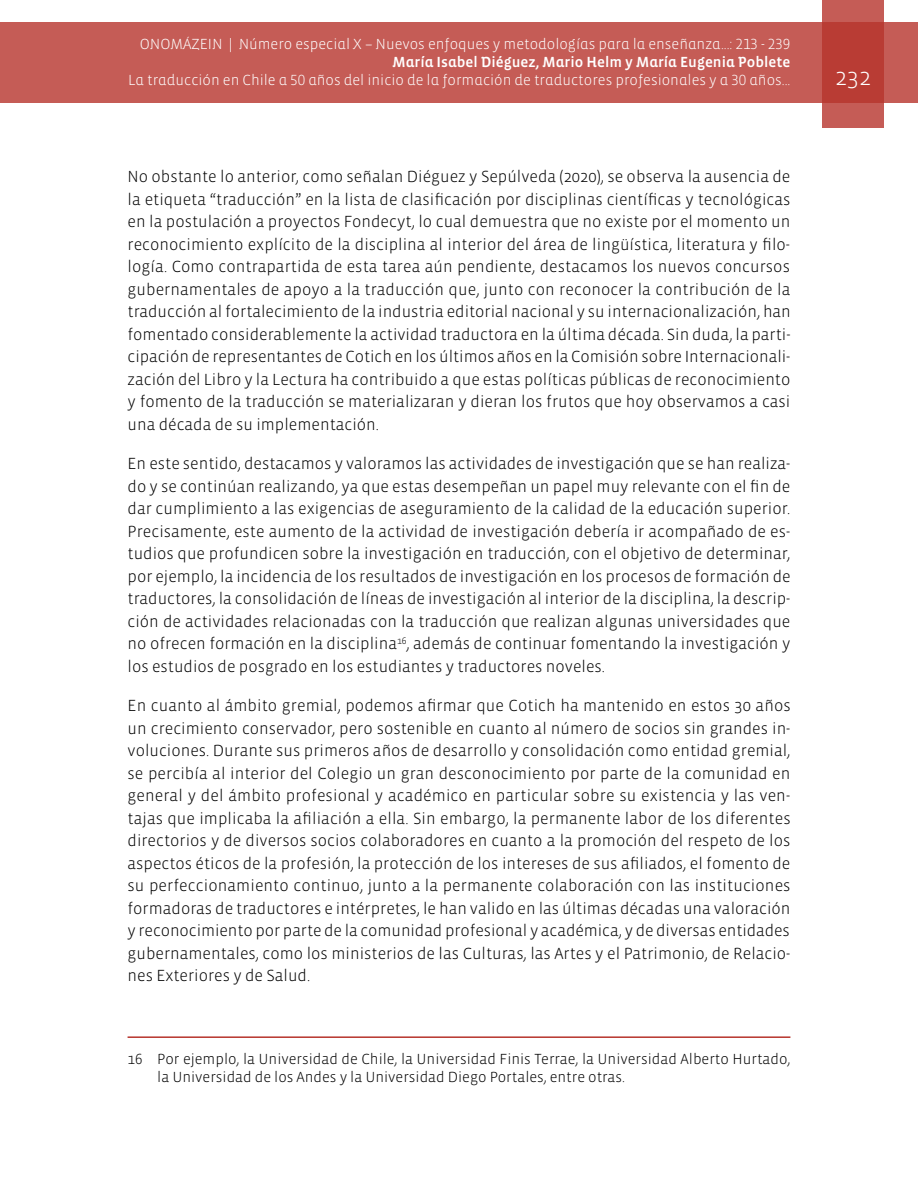
<style>
.page{position:relative;width:918px;height:1188px;background:#fff}
.page>*{position:absolute;margin:0;border:0;box-sizing:border-box;transform-origin:0 0}
.t1{font:300 24px "Vista Sans";color:#fff}
.t2{font:300 16.5px/22.5px "Vista Sans";color:#000;text-align:justify}
.t3{font:300 15px "Vista Sans Alt";color:#fff}
.t4{font:300 15px/18px "Vista Sans";color:#000}
.t5{font:15px "Vista Sans Alt Med";color:#fff}
</style>
<div class="page">
<div style="left:0;top:23px;width:918px;height:80px;background:#c55c56"></div>
<svg style="left:822px;top:0;width:62px;height:128px;background:#bd4740"></svg>
<hr style="left:128px;top:1036px;width:662px;height:2px;background:#b7342c">
<p class="t3" style="left:140px;top:37px;width:652px">ONOMÁZEIN | Número especial X – Nuevos enfoques y metodologías para la enseñanza...: 213 - 239</p>
<p class="t5" style="left:393px;top:55px;width:399px">María Isabel Diéguez, Mario Helm y María Eugenia Poblete</p>
<p class="t3" style="left:128px;top:73px;width:664px">La traducción en Chile a 50 años del inicio de la formación de traductores profesionales y a 30 años...</p>
<h1 class="t1" style="left:835px;top:65px;width:37px">232</h1>
<p class="t2" style="left:128px;top:166px;width:665px">No obstante lo anterior, como señalan Diéguez y Sepúlveda (2020), se observa la ausencia de la etiqueta “traducción” en la lista de clasificación por disciplinas científicas y tecnológicas en la postulación a proyectos Fondecyt, lo cual demuestra que no existe por el momento un reconocimiento explícito de la disciplina al interior del área de lingüística, literatura y filo&shy;logía. Como contrapartida de esta tarea aún pendiente, destacamos los nuevos concursos gubernamentales de apoyo a la traducción que, junto con reconocer la contribución de la traducción al fortalecimiento de la industria editorial nacional y su internacionalización, han fomentado considerablemente la actividad traductora en la última década. Sin duda, la parti&shy;cipación de representantes de Cotich en los últimos años en la Comisión sobre Internacionali&shy;zación del Libro y la Lectura ha contribuido a que estas políticas públicas de reconocimiento y fomento de la traducción se materializaran y dieran los frutos que hoy observamos a casi una década de su implementación.</p>
<p class="t2" style="left:128px;top:453px;width:665px">En este sentido, destacamos y valoramos las actividades de investigación que se han realiza&shy;do y se continúan realizando, ya que estas desempeñan un papel muy relevante con el fin de dar cumplimiento a las exigencias de aseguramiento de la calidad de la educación superior.<br>Precisamente, este aumento de la actividad de investigación debería ir acompañado de es&shy;tudios que profundicen sobre la investigación en traducción, con el objetivo de determinar, por ejemplo, la incidencia de los resultados de investigación en los procesos de formación de traductores, la consolidación de líneas de investigación al interior de la disciplina, la descrip&shy;ción de actividades relacionadas con la traducción que realizan algunas universidades que no ofrecen formación en la disciplina<sup>16</sup>, además de continuar fomentando la investigación y los estudios de posgrado en los estudiantes y traductores noveles.</p>
<p class="t2" style="left:128px;top:695px;width:665px">En cuanto al ámbito gremial, podemos afirmar que Cotich ha mantenido en estos 30 años un crecimiento conservador, pero sostenible en cuanto al número de socios sin grandes in&shy;voluciones. Durante sus primeros años de desarrollo y consolidación como entidad gremial, se percibía al interior del Colegio un gran desconocimiento por parte de la comunidad en general y del ámbito profesional y académico en particular sobre su existencia y las ven&shy;tajas que implicaba la afiliación a ella. Sin embargo, la permanente labor de los diferentes directorios y de diversos socios colaboradores en cuanto a la promoción del respeto de los aspectos éticos de la profesión, la protección de los intereses de sus afiliados, el fomento de su perfeccionamiento continuo, junto a la permanente colaboración con las instituciones formadoras de traductores e intérpretes, le han valido en las últimas décadas una valoración y reconocimiento por parte de la comunidad profesional y académica, y de diversas entidades gubernamentales, como los ministerios de las Culturas, las Artes y el Patrimonio, de Relacio&shy;nes Exteriores y de Salud.</p>
<p class="t4" style="left:157px;top:1050px;width:635px;text-indent:-30px">16 Por ejemplo, la Universidad de Chile, la Universidad Finis Terrae, la Universidad Alberto Hurtado, la Universidad de los Andes y la Universidad Diego Portales, entre otras.</p>
</div>
